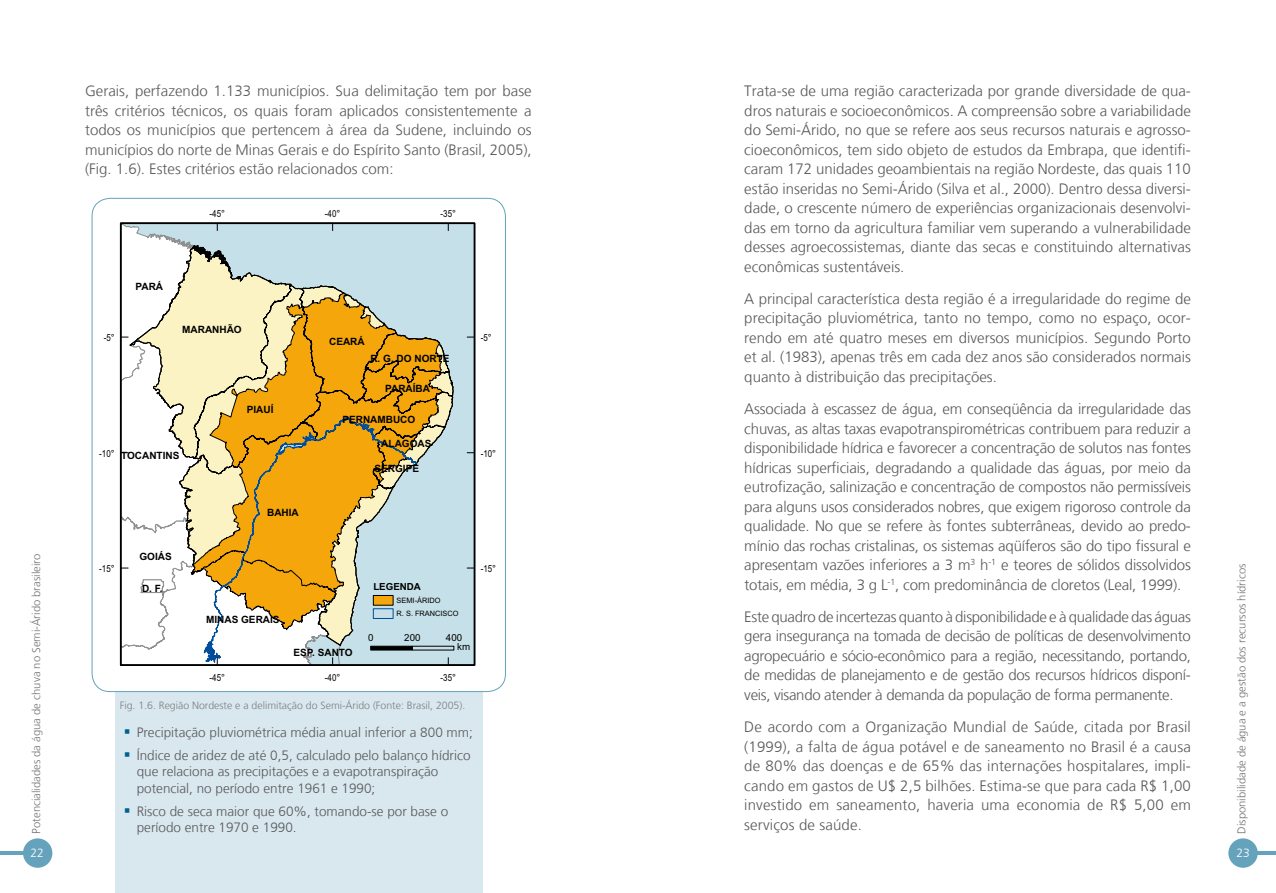
<style>
.page{position:relative;width:1276px;height:893px;background:#fff}
.page>*{position:absolute;margin:0;border:0;box-sizing:border-box;transform-origin:0 0}
.t1{font:300 15px/19.5px "Frutiger LT";color:#58585a;text-align:justify}
.t2{font:300 13.5px/16.5px "Frutiger LT";color:#58585a}
.t3{font:300 12px "Frutiger LT";color:#fff}
.t4{font:300 11.25px "Frutiger LT";color:#707173}
.t5{font:300 10.5px "Frutiger LT";color:#7e7f81}
.t6{font:700 10.05px "Arial";color:#000}
.t7{font:9.75px "Arial Narrow";color:#000}
.t8{font:9.75px/8.9px "Arial";color:#000}
.t9{font:700 9.75px "Arial";color:#000}
.t10{font:7.35px/13.5px "Arial";color:#000}
.s1{color:#00628c}
</style>
<div class="page">
<div style="left:23px;top:838px;width:29px;height:30px;background:#65a2bc;border-radius:50%"></div>
<hr style="left:0;top:851px;width:25px;height:4px;background:#65a2bc">
<div style="left:1228px;top:838px;width:29px;height:30px;background:#65a2bc;border-radius:50%"></div>
<hr style="left:1250px;top:851px;width:26px;height:4px;background:#65a2bc">
<div style="left:115px;top:689px;width:368px;height:204px;background:#d9e7ef"></div>
<div style="left:92px;top:198px;width:413px;height:494px;background:#fff;border-radius:18px"></div>
<svg style="left:119px;top:222px;width:357px;height:444px"></svg>
<svg style="left:371px;top:646px;width:41px;height:4px"></svg>
<div style="left:373px;top:595px;width:20px;height:10px;background:#f4a60b;border:1px solid #000"></div>
<div style="left:373px;top:609px;width:20px;height:9px;background:#c5e0e8"></div>
<p class="t4" style="left:30px;top:834px;width:282px;rotate:-90deg">Potencialidades da água de chuva no Semi-Árido brasileiro</p>
<p class="t3" style="left:30px;top:846px;width:15px">22</p>
<p class="t1" style="left:85px;top:82px;width:448px">Gerais, perfazendo 1.133 municípios. Sua delimitação tem por base três critérios técnicos, os quais foram aplicados consistentemente a todos os municípios que pertencem à área da Sudene, incluindo os municípios do norte de Minas Gerais e do Espírito Santo (Brasil, 2005), (Fig. 1.6). Estes critérios estão relacionados com:</p>
<p class="t6" style="left:136px;top:280px;width:29px">PARÁ</p>
<p class="t7" style="left:210px;top:207px;width:17px">-45°</p>
<p class="t7" style="left:325px;top:207px;width:17px">-40°</p>
<p class="t7" style="left:440px;top:207px;width:17px">-35°</p>
<p class="t6" style="left:182px;top:323px;width:61px">MARANHÃO</p>
<p class="t7" style="left:104px;top:331px;width:12px">-5°</p>
<p class="t7" style="left:481px;top:331px;width:12px">-5°</p>
<p class="t6" style="left:329px;top:335px;width:37px">CEARÁ</p>
<p class="t6" style="left:370px;top:352px;width:81px">R. G. DO NORTE</p>
<p class="t6" style="left:247px;top:403px;width:28px">PIAUÍ</p>
<p class="t6" style="left:385px;top:382px;width:46px">PARAÍBA</p>
<p class="t6" style="left:342px;top:413px;width:74px">PERNAMBUCO</p>
<p class="t6" style="left:381px;top:437px;width:52px">ALAGOAS</p>
<p class="t6" style="left:374px;top:462px;width:46px">SERGIPE</p>
<p class="t7" style="left:99px;top:447px;width:17px">-10°</p>
<p class="t7" style="left:481px;top:447px;width:17px">-10°</p>
<p class="t6" style="left:121px;top:449px;width:60px">TOCANTINS</p>
<p class="t6" style="left:139px;top:550px;width:34px">GOIÁS</p>
<p class="t6" style="left:267px;top:505px;width:33px">BAHIA</p>
<p class="t7" style="left:99px;top:562px;width:17px">-15°</p>
<p class="t7" style="left:481px;top:562px;width:17px">-15°</p>
<p class="t6" style="left:142px;top:582px;width:22px">D. F.</p>
<p class="t6" style="left:206px;top:613px;width:75px">MINAS GERAIS</p>
<p class="t7" style="left:210px;top:671px;width:17px">-45°</p>
<p class="t6" style="left:293px;top:646px;width:61px">ESP. SANTO</p>
<p class="t7" style="left:325px;top:671px;width:17px">-40°</p>
<p class="t9" style="left:373px;top:580px;width:49px">LEGENDA</p>
<p class="t10" style="left:397px;top:594px;width:63px">SEMI-ÁRIDO<br>R. S. FRANCISCO</p>
<p class="t8" style="left:368px;top:634px;width:7px">0</p>
<p class="t8" style="left:404px;top:634px;width:18px">200</p>
<p class="t8" style="left:457px;top:634px;width:14px;text-indent:-11px">400 km</p>
<p class="t7" style="left:440px;top:671px;width:17px">-35°</p>
<p class="t5" style="left:120px;top:699px;width:347px">Fig. 1.6. Região Nordeste e a delimitação do Semi-Árido (Fonte: Brasil, 2005).</p>
<p class="t2" style="left:124px;top:724px;width:350px"><span class="s1">▪</span> Precipitação pluviométrica média anual inferior a 800 mm;</p>
<p class="t2" style="left:137px;top:747px;width:335px;text-indent:-13px"><span class="s1">▪</span> Índice de aridez de até 0,5, calculado pelo balanço hídrico que relaciona as precipitações e a evapotranspiração potencial, no período entre 1961 e 1990;</p>
<p class="t2" style="left:137px;top:803px;width:313px;text-indent:-13px"><span class="s1">▪</span> Risco de seca maior que 60%, tomando-se por base o período entre 1970 e 1990.</p>
<p class="t1" style="left:744px;top:81px;width:448px">Trata-se de uma região caracterizada por grande diversidade de qua&shy;dros naturais e socioeconômicos. A compreensão sobre a variabilidade do Semi-Árido, no que se refere aos seus recursos naturais e agrosso&shy;cioeconômicos, tem sido objeto de estudos da Embrapa, que identifi&shy;caram 172 unidades geoambientais na região Nordeste, das quais 110 estão inseridas no Semi-Árido (Silva et al., 2000). Dentro dessa diversi&shy;dade, o crescente número de experiências organizacionais desenvolvi&shy;das em torno da agricultura familiar vem superando a vulnerabilidade desses agroecossistemas, diante das secas e constituindo alternativas econômicas sustentáveis.</p>
<p class="t1" style="left:744px;top:289px;width:448px">A principal característica desta região é a irregularidade do regime de precipitação pluviométrica, tanto no tempo, como no espaço, ocor&shy;rendo em até quatro meses em diversos municípios. Segundo Porto et al. (1983), apenas três em cada dez anos são considerados normais quanto à distribuição das precipitações.</p>
<p class="t1" style="left:744px;top:399px;width:448px">Associada à escassez de água, em conseqüência da irregularidade das chuvas, as altas taxas evapotranspirométricas contribuem para reduzir a disponibilidade hídrica e favorecer a concentração de solutos nas fontes hídricas superficiais, degradando a qualidade das águas, por meio da eutrofização, salinização e concentração de compostos não permissíveis para alguns usos considerados nobres, que exigem rigoroso controle da qualidade. No que se refere às fontes subterrâneas, devido ao predo&shy;mínio das rochas cristalinas, os sistemas aqüíferos são do tipo fissural e apresentam vazões inferiores a 3 m<sup>3</sup> h<sup>-1</sup> e teores de sólidos dissolvidos totais, em média, 3 g L<sup>-1</sup>, com predominância de cloretos (Leal, 1999).</p>
<p class="t1" style="left:744px;top:607px;width:448px">Este quadro de incertezas quanto à disponibilidade e à qualidade das águas gera insegurança na tomada de decisão de políticas de desenvolvimento agropecuário e sócio-econômico para a região, necessitando, portando, de medidas de planejamento e de gestão dos recursos hídricos disponí&shy;veis, visando atender à demanda da população de forma permanente.</p>
<p class="t1" style="left:744px;top:717px;width:448px">De acordo com a Organização Mundial de Saúde, citada por Brasil (1999), a falta de água potável e de saneamento no Brasil é a causa de 80% das doenças e de 65% das internações hospitalares, impli&shy;cando em gastos de U$ 2,5 bilhões. Estima-se que para cada R$ 1,00 investido em saneamento, haveria uma economia de R$ 5,00 em serviços de saúde.</p>
<p class="t4" style="left:1235px;top:834px;width:272px;rotate:-90deg">Disponibilidade de água e a gestão dos recursos hídricos</p>
<p class="t3" style="left:1236px;top:846px;width:15px">23</p>
</div>
